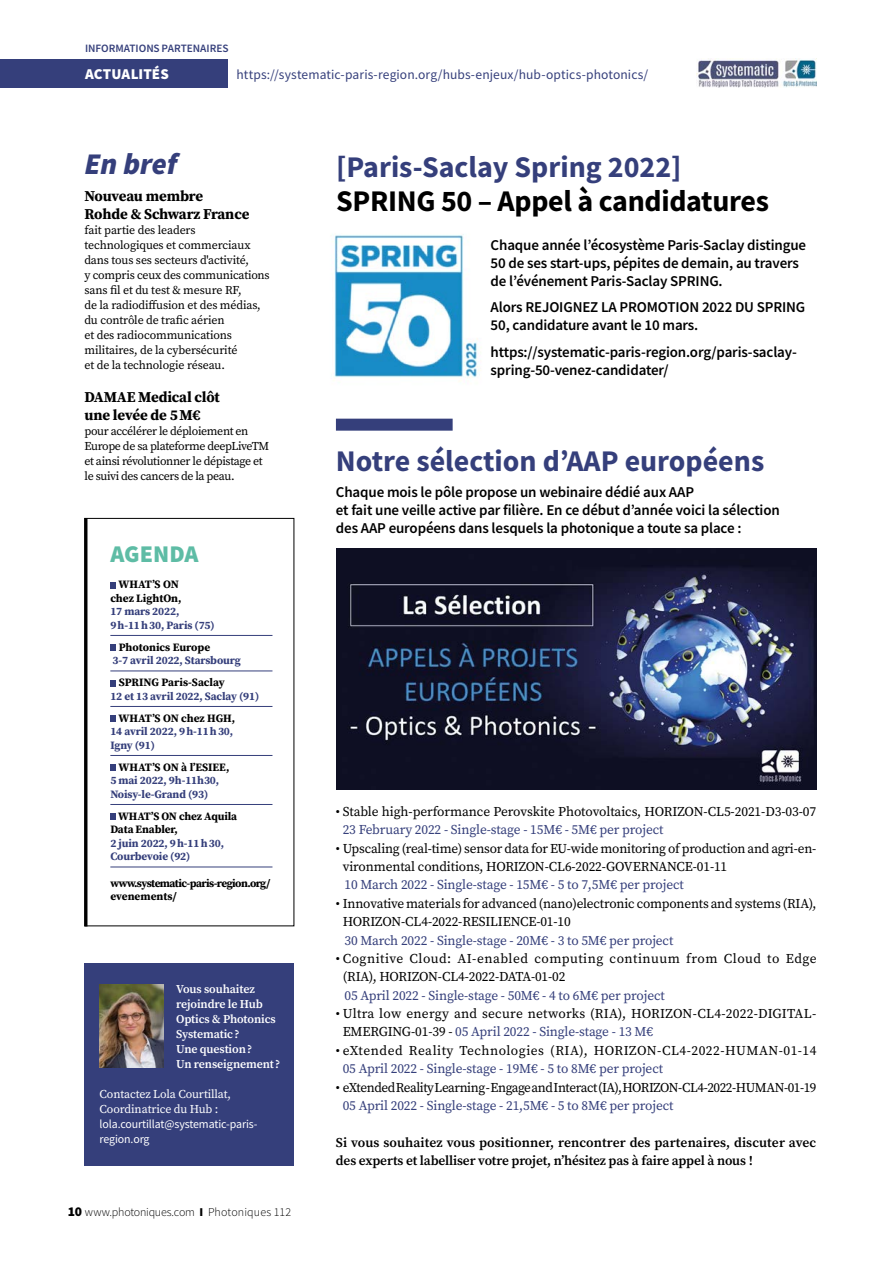
<style>
.page{position:relative;width:893px;height:1263px;background:#fff}
.page>*{position:absolute;margin:0;border:0;box-sizing:border-box;transform-origin:0 0}
.t1{font:700 30px "Source Sans Pro";color:#353f7b}
.t2{font:700 30px "Source Sans Pro";letter-spacing:-.01em;color:#000}
.t3{font:italic 900 30px "Source Sans Pro";color:#353f7b}
.t4{font:900 24px "Source Sans Pro";color:#5ebca5}
.t5{font:600 15px/18px "Source Sans Pro";letter-spacing:-.01em;color:#000}
.t6{font:700 15px/18px "Source Serif Pro";letter-spacing:-.01em;color:#000}
.t7{font:900 15px "Source Sans Pro";letter-spacing:.005em;color:#fff}
.t8{font:13.5px/18.3px "Source Serif Pro";letter-spacing:-.01em;color:#000}
.t9{font:13.5px "Source Serif Pro";letter-spacing:-.01em;color:#353f7b}
.t10{font:600 13.5px/18.3px "Source Serif Pro";letter-spacing:-.005em;color:#000}
.t11{font:13.5px/18.3px "Source Serif Pro";letter-spacing:.03em;color:#000}
.t12{font:13.5px "Source Serif Pro";letter-spacing:-.03em;color:#000}
.t13{font:13.5px "Source Sans Pro";letter-spacing:.01em;color:#353f7b}
.t14{font:13.5px "Source Serif Pro";letter-spacing:.035em;color:#000}
.t15{font:12px/15px "Source Serif Pro";letter-spacing:-.015em;color:#000}
.t16{font:600 12px/15px "Source Serif Pro";letter-spacing:-.01em;color:#fff}
.t17{font:12px/15px "Source Serif Pro";letter-spacing:-.01em;color:#fff}
.t18{font:12px/15px "Source Sans Pro";letter-spacing:-.01em;color:#fff}
.t19{font:300 12px "Source Sans Pro";color:#000}
.t20{font:700 11.25px/13.5px "Source Serif Pro";letter-spacing:-.01em;color:#353f7b}
.t21{font:700 11.25px/13.5px "Source Serif Pro";letter-spacing:-.01em;color:#000;text-align:center}
.t22{font:700 11.25px/13.5px "Source Serif Pro";letter-spacing:-.05em;color:#000}
.t23{font:600 11.25px "Source Sans Pro";color:#353f7b}
.s1{font-weight:900;font-size:13.5px}
.s2{font-weight:900}
.s3{color:#353f7b}
</style>
<div class="page">
<div style="left:0;top:59px;width:228px;height:29px;background:#353f7b"></div>
<div style="left:84px;top:963px;width:210px;height:202px;background:#353f7b"></div>
<img style="left:100px;top:984px;width:63px;height:84px">
<img style="left:333px;top:234px;width:148px;height:148px">
<hr style="left:110px;top:635px;width:162px;height:1px;background:#353f7b">
<hr style="left:110px;top:671px;width:162px;height:1px;background:#353f7b">
<hr style="left:110px;top:706px;width:162px;height:1px;background:#353f7b">
<hr style="left:110px;top:755px;width:162px;height:1px;background:#353f7b">
<hr style="left:110px;top:804px;width:162px;height:1px;background:#353f7b">
<hr style="left:110px;top:867px;width:162px;height:1px;background:#353f7b">
<svg style="left:110px;top:582px;width:6px;height:6px"></svg>
<svg style="left:110px;top:645px;width:6px;height:6px"></svg>
<svg style="left:110px;top:680px;width:6px;height:6px"></svg>
<svg style="left:110px;top:716px;width:6px;height:6px"></svg>
<svg style="left:110px;top:765px;width:6px;height:6px"></svg>
<svg style="left:110px;top:814px;width:6px;height:6px"></svg>
<hr style="left:84px;top:518px;width:3px;height:408px;background:#000">
<img style="left:336px;top:549px;width:480px;height:240px">
<div style="left:336px;top:419px;width:117px;height:12px;background:#353f7b"></div>
<img style="left:696px;top:58px;width:120px;height:30px">
<p class="t23" style="left:85px;top:41px;width:145px">INFORMATIONS PARTENAIRES</p>
<p class="t7" style="left:85px;top:64px;width:85px">ACTUALITÉS</p>
<p class="t13" style="left:236px;top:66px;width:413px">https://systematic-paris-region.org/hubs-enjeux/hub-optics-photonics/</p>
<h1 class="t3" style="left:84px;top:144px;width:94px">En bref</h1>
<p class="t6" style="left:84px;top:187px;width:166px">Nouveau membre<br>Rohde &amp; Schwarz France</p>
<p class="t15" style="left:84px;top:222px;width:187px">fait partie des leaders technologiques et commerciaux dans tous ses secteurs d'activité,<br>y compris ceux des communications sans fil et du test &amp; mesure RF,<br>de la radiodiffusion et des médias, du contrôle de trafic aérien<br>et des radiocommunications militaires, de la cybersécurité<br>et de la technologie réseau.</p>
<p class="t6" style="left:84px;top:388px;width:137px">DAMAE Medical clôt une levée de 5M€</p>
<p class="t15" style="left:84px;top:423px;width:186px">pour accélérer le déploiement en Europe de sa plateforme deepLiveTM et ainsi révolutionner le dépistage et le suivi des cancers de la peau.</p>
<h2 class="t4" style="left:110px;top:537px;width:90px">AGENDA</h2>
<p class="t21" style="left:110px;top:578px;width:73px">WHAT’S ON chez LightOn,</p>
<p class="t20" style="left:110px;top:605px;width:106px">17 mars 2022,<br>9h-11h30, Paris (75)</p>
<p class="t21" style="left:119px;top:640px;width:93px">Photonics Europe</p>
<p class="t20" style="left:113px;top:654px;width:130px">3-7 avril 2022, Starsbourg</p>
<p class="t21" style="left:119px;top:676px;width:108px">SPRING Paris-Saclay</p>
<p class="t20" style="left:110px;top:689px;width:150px">12 et 13 avril 2022, Saclay (91)</p>
<p class="t21" style="left:118px;top:711px;width:118px">WHAT’S ON chez HGH,</p>
<p class="t20" style="left:110px;top:725px;width:124px">14 avril 2022, 9h-11h30,<br>Igny (91)</p>
<p class="t21" style="left:118px;top:760px;width:112px">WHAT’S ON à l’ESIEE,</p>
<p class="t20" style="left:110px;top:774px;width:110px">5 mai 2022, 9h-11h30,<br>Noisy-le-Grand (93)</p>
<p class="t21" style="left:110px;top:809px;width:128px;text-align:left;text-indent:8px">WHAT’S ON chez Aquila<br>Data Enabler,</p>
<p class="t20" style="left:110px;top:836px;width:115px">2 juin 2022, 9h-11h30,<br>Courbevoie (92)</p>
<p class="t22" style="left:110px;top:876px;width:162px">www.systematic-paris-region.org/ evenements/</p>
<p class="t16" style="left:176px;top:982px;width:106px">Vous souhaitez rejoindre le Hub<br>Optics &amp; Photonics<br>Systematic?<br>Une question?<br>Un renseignement?</p>
<p class="t17" style="left:100px;top:1087px;width:133px">Contactez Lola Courtillat,<br>Coordinatrice du Hub :</p>
<p class="t18" style="left:100px;top:1117px;width:160px">lola.courtillat@systematic-paris&shy;region.org</p>
<p class="t19" style="left:68px;top:1205px;width:225px"><span class="s1">10</span> www.photoniques.com <span class="s2">I</span> Photoniques 112</p>
<h1 class="t1" style="left:336px;top:146px;width:347px">[Paris-Saclay Spring 2022]</h1>
<h1 class="t2" style="left:336px;top:181px;width:434px">SPRING 50 – Appel à candidatures</h1>
<p class="t5" style="left:491px;top:235px;width:317px">Chaque année l’écosystème Paris-Saclay distingue<br>50 de ses start-ups, pépites de demain, au travers de l’événement Paris-Saclay SPRING.</p>
<p class="t5" style="left:491px;top:298px;width:316px">Alors REJOIGNEZ LA PROMOTION 2022 DU SPRING<br>50, candidature avant le 10 mars.</p>
<p class="t5" style="left:491px;top:342px;width:308px">https://systematic-paris-region.org/paris-saclay&shy;spring-50-venez-candidater/</p>
<h1 class="t1" style="left:336px;top:441px;width:430px">Notre sélection d’AAP européens</h1>
<p class="t5" style="left:336px;top:483px;width:445px">Chaque mois le pôle propose un webinaire dédié aux AAP<br>et fait une veille active par filière. En ce début d’année voici la sélection des AAP européens dans lesquels la photonique a toute sa place :</p>
<p class="t8" style="left:336px;top:802px;width:482px">• Stable high-performance Perovskite Photovoltaics, HORIZON-CL5-2021-D3-03-07</p>
<p class="t9" style="left:343px;top:821px;width:322px">23 February 2022 - Single-stage - 15M€ - 5M€ per project</p>
<p class="t8" style="left:343px;top:839px;width:475px;text-indent:-7px">• Upscaling (real-time) sensor data for EU-wide monitoring of production and agri-en&shy;vironmental conditions, HORIZON-CL6-2022-GOVERNANCE-01-11</p>
<p class="t9" style="left:344px;top:876px;width:341px">10 March 2022 - Single-stage - 15M€ - 5 to 7,5M€ per project</p>
<p class="t8" style="left:343px;top:894px;width:475px;text-indent:-7px">• Innovative materials for advanced (nano)electronic components and systems (RIA),<br>HORIZON-CL4-2022-RESILIENCE-01-10</p>
<p class="t9" style="left:344px;top:931px;width:330px">30 March 2022 - Single-stage - 20M€ - 3 to 5M€ per project</p>
<p class="t11" style="left:343px;top:949px;width:475px;text-indent:-7px">• Cognitive Cloud: AI-enabled computing continuum from Cloud to Edge (RIA), HORIZON-CL4-2022-DATA-01-02</p>
<p class="t9" style="left:344px;top:986px;width:322px">05 April 2022 - Single-stage - 50M€ - 4 to 6M€ per project</p>
<p class="t8" style="left:343px;top:1004px;width:475px;text-indent:-7px">• Ultra low energy and secure networks (RIA), HORIZON-CL4-2022-DIGITAL-<br>EMERGING-01-39 - <span class="s3">05 April 2022 - Single-stage - 13 M€</span></p>
<p class="t14" style="left:336px;top:1041px;width:482px">• eXtended Reality Technologies (RIA), HORIZON-CL4-2022-HUMAN-01-14</p>
<p class="t9" style="left:343px;top:1060px;width:322px">05 April 2022 - Single-stage - 19M€ - 5 to 8M€ per project</p>
<p class="t12" style="left:336px;top:1078px;width:482px">• eXtended Reality Learning - Engage and Interact (IA), HORIZON-CL4-2022-HUMAN-01-19</p>
<p class="t9" style="left:343px;top:1096px;width:332px">05 April 2022 - Single-stage - 21,5M€ - 5 to 8M€ per project</p>
<p class="t10" style="left:336px;top:1133px;width:482px">Si vous souhaitez vous positionner, rencontrer des partenaires, discuter avec des experts et labelliser votre projet, n’hésitez pas à faire appel à nous !</p>
</div>
